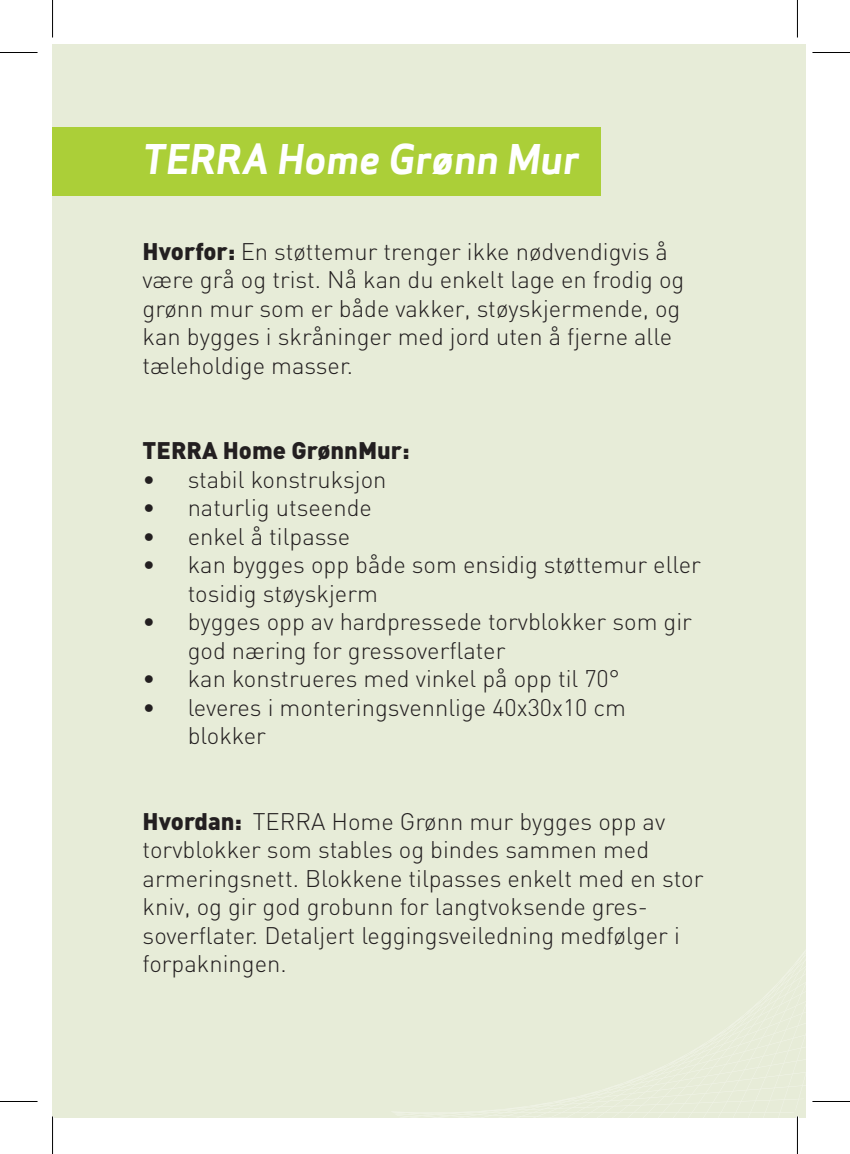
<style>
.page{position:relative;width:850px;height:1154px;background:#fff}
.page>*{position:absolute;margin:0;border:0;box-sizing:border-box;transform-origin:0 0}
.t1{font:40px "Apex Sans Bold Italic T";color:#fff}
.t2{font:300 23.75px/28.5px "DIN";color:#231f20}
.t3{font:900 23.75px "DIN";color:#231f20}
.s1{font-weight:900}
</style>
<div class="page">
<div style="left:52px;top:44px;width:753px;height:1073px;background:#e7ecd8"></div>
<svg style="left:380px;top:690px;width:426px;height:428px"></svg>
<div style="left:52px;top:127px;width:549px;height:68px;background:#abcf38"></div>
<hr style="left:51px;top:1116px;width:3px;height:38px;background:#fff">
<hr style="left:795px;top:1116px;width:3px;height:38px;background:#fff">
<hr style="left:0;top:52px;width:38px;height:1px;background:#000">
<hr style="left:812px;top:52px;width:37px;height:1px;background:#000">
<hr style="left:0;top:1101px;width:38px;height:1px;background:#000">
<hr style="left:812px;top:1101px;width:37px;height:1px;background:#000">
<hr style="left:52px;top:0;width:1px;height:38px;background:#000">
<hr style="left:52px;top:1116px;width:1px;height:38px;background:#000">
<hr style="left:796px;top:0;width:1px;height:38px;background:#000">
<hr style="left:796px;top:1116px;width:1px;height:38px;background:#000">
<h1 class="t1" style="left:142px;top:134px;width:438px">TERRA Home Grønn Mur</h1>
<p class="t2" style="left:142px;top:237px;width:543px"><span class="s1">Hvorfor:</span> En støttemur trenger ikke nødvendigvis å være grå og trist. Nå kan du enkelt lage en frodig og grønn mur som er både vakker, støyskjermende, og kan bygges i skråninger med jord uten å fjerne alle tæleholdige masser.</p>
<p class="t3" style="left:142px;top:435px;width:268px">TERRA Home GrønnMur:</p>
<p class="t2" style="left:142px;top:465px;width:245px">• stabil konstruksjon</p>
<p class="t2" style="left:142px;top:493px;width:231px">• naturlig utseende</p>
<p class="t2" style="left:142px;top:522px;width:209px">• enkel å tilpasse</p>
<p class="t2" style="left:188px;top:550px;width:514px;text-indent:-45px">• kan bygges opp både som ensidig støttemur eller tosidig støyskjerm</p>
<p class="t2" style="left:188px;top:607px;width:505px;text-indent:-45px">• bygges opp av hardpressede torvblokker som gir god næring for gressoverflater</p>
<p class="t2" style="left:142px;top:664px;width:478px">• kan konstrueres med vinkel på opp til 70°</p>
<p class="t2" style="left:188px;top:693px;width:440px;text-indent:-45px">• leveres i monteringsvennlige 40x30x10 cm blokker</p>
<p class="t2" style="left:142px;top:807px;width:562px"><span class="s1">Hvordan:</span> TERRA Home Grønn mur bygges opp av torvblokker som stables og bindes sammen med armeringsnett. Blokkene tilpasses enkelt med en stor kniv, og gir god grobunn for langtvoksende gres&shy;soverflater. Detaljert leggingsveiledning medfølger i forpakningen.</p>
</div>
